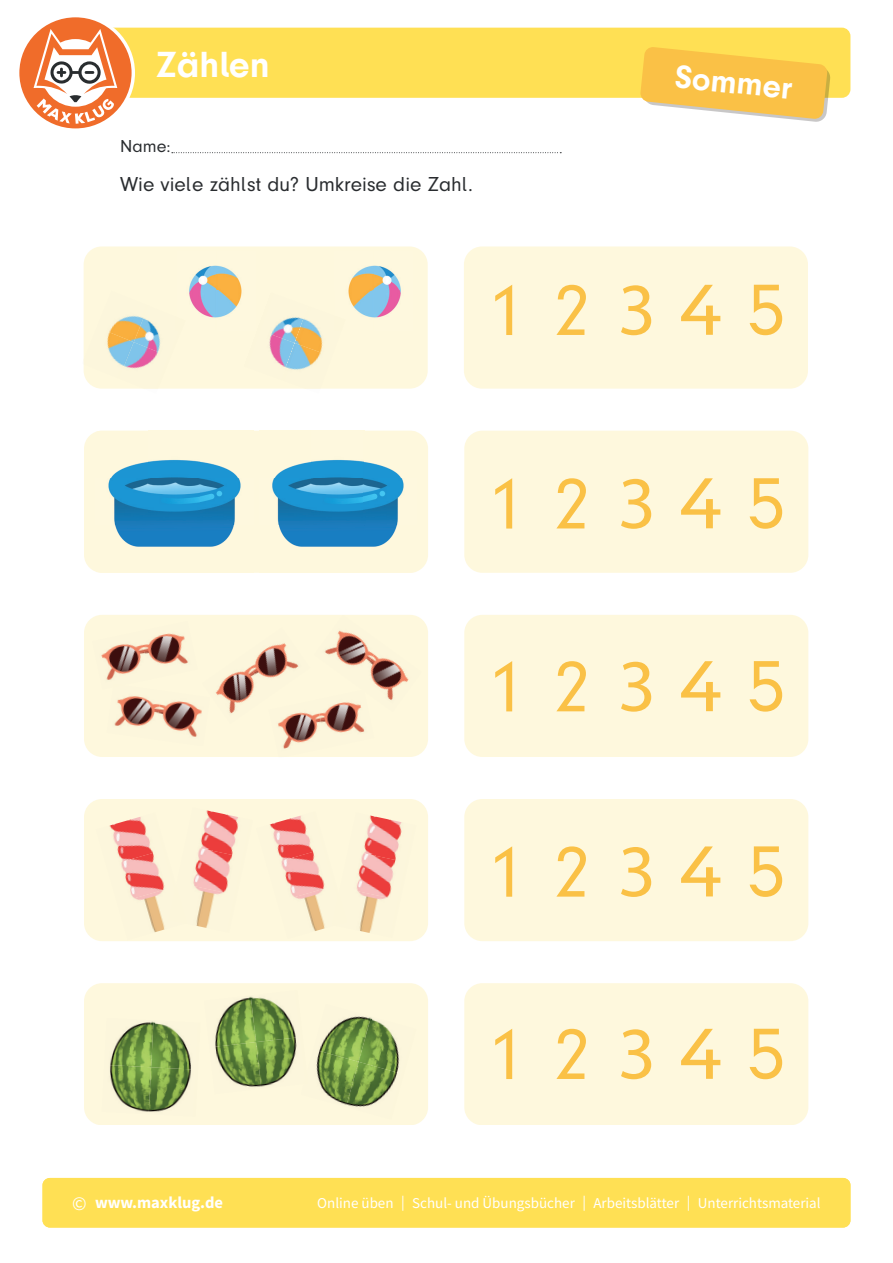
<style>
.page{position:relative;width:893px;height:1263px;background:#fff}
.page>*{position:absolute;margin:0;border:0;box-sizing:border-box;transform-origin:0 0}
.t1{font:75px "Mk Druckschrift N";color:#fac146}
.t2{font:700 37.5px "Mk Druckschrift N";color:#fff}
.t3{font:700 33px "Mk Druckschrift N";color:#fff}
.t4{font:21px "Mk Druckschrift N";color:#292c2f}
.t5{font:18px "Mk Druckschrift N";color:#292c2f}
.t6{font:700 16.5px "Source Sans Pro";color:#fff}
.t7{font:15px "Source Sans Pro";color:#fff}
.s1{font-weight:400;font-size:19.5px}
</style>
<div class="page">
<svg style="left:172px;top:152px;width:389px;height:1px"></svg>
<div style="left:75px;top:28px;width:775px;height:70px;background:#ffe054;border-radius:9px"></div>
<svg style="left:640px;top:47px;width:191px;height:75px"></svg>
<svg style="left:19px;top:17px;width:116px;height:112px"></svg>
<div style="left:43px;top:1178px;width:807px;height:49px;background:#ffe054;border-radius:7px"></div>
<div style="left:84px;top:246px;width:344px;height:143px;background:#fef8dd;border-radius:18px"></div>
<div style="left:84px;top:431px;width:344px;height:142px;background:#fef8dd;border-radius:18px"></div>
<div style="left:84px;top:615px;width:344px;height:142px;background:#fef8dd;border-radius:18px"></div>
<div style="left:84px;top:799px;width:344px;height:142px;background:#fef8dd;border-radius:18px"></div>
<div style="left:84px;top:983px;width:344px;height:141px;background:#fef8dd;border-radius:18px"></div>
<div style="left:464px;top:246px;width:344px;height:143px;background:#fef8dd;border-radius:18px"></div>
<div style="left:464px;top:431px;width:344px;height:142px;background:#fef8dd;border-radius:18px"></div>
<div style="left:464px;top:615px;width:344px;height:142px;background:#fef8dd;border-radius:18px"></div>
<div style="left:464px;top:799px;width:344px;height:142px;background:#fef8dd;border-radius:18px"></div>
<div style="left:464px;top:983px;width:344px;height:141px;background:#fef8dd;border-radius:18px"></div>
<img style="left:83px;top:360px;width:36px;height:29px">
<img style="left:112px;top:315px;width:22px;height:12px">
<img style="left:134px;top:316px;width:27px;height:26px">
<img style="left:84px;top:327px;width:50px;height:52px">
<img style="left:119px;top:342px;width:52px;height:47px">
<img style="left:189px;top:265px;width:53px;height:53px">
<img style="left:308px;top:321px;width:15px;height:22px">
<img style="left:274px;top:317px;width:34px;height:26px">
<img style="left:281px;top:343px;width:51px;height:46px">
<img style="left:269px;top:329px;width:26px;height:51px">
<img style="left:348px;top:265px;width:53px;height:53px">
<img style="left:101px;top:644px;width:39px;height:36px">
<img style="left:140px;top:633px;width:48px;height:31px">
<img style="left:324px;top:630px;width:41px;height:36px">
<img style="left:353px;top:643px;width:56px;height:57px">
<img style="left:278px;top:712px;width:38px;height:37px">
<img style="left:316px;top:690px;width:58px;height:43px">
<img style="left:114px;top:696px;width:41px;height:30px">
<img style="left:155px;top:701px;width:47px;height:36px">
<img style="left:215px;top:671px;width:36px;height:43px">
<img style="left:242px;top:643px;width:57px;height:53px">
<img style="left:201px;top:810px;width:38px;height:35px">
<img style="left:193px;top:845px;width:41px;height:37px">
<img style="left:193px;top:882px;width:35px;height:46px">
<img style="left:269px;top:815px;width:42px;height:33px">
<img style="left:277px;top:848px;width:48px;height:37px">
<img style="left:290px;top:885px;width:35px;height:46px">
<img style="left:109px;top:817px;width:42px;height:32px">
<img style="left:117px;top:849px;width:48px;height:37px">
<img style="left:130px;top:886px;width:35px;height:46px">
<img style="left:364px;top:815px;width:38px;height:35px">
<img style="left:356px;top:850px;width:42px;height:37px">
<img style="left:356px;top:887px;width:36px;height:46px">
<img style="left:96px;top:430px;width:157px;height:117px">
<img style="left:259px;top:430px;width:157px;height:117px">
<img style="left:110px;top:1022px;width:41px;height:43px">
<img style="left:151px;top:1021px;width:40px;height:46px">
<img style="left:110px;top:1065px;width:41px;height:47px">
<img style="left:149px;top:1067px;width:42px;height:45px">
<img style="left:215px;top:996px;width:36px;height:46px">
<img style="left:251px;top:996px;width:45px;height:46px">
<img style="left:215px;top:1042px;width:41px;height:45px">
<img style="left:256px;top:1037px;width:41px;height:50px">
<img style="left:320px;top:1016px;width:38px;height:33px">
<img style="left:358px;top:1016px;width:42px;height:46px">
<img style="left:316px;top:1049px;width:43px;height:56px">
<img style="left:346px;top:1062px;width:53px;height:45px">
<h2 class="t2" style="left:156px;top:43px;width:115px">Zählen</h2>
<p class="t5" style="left:120px;top:136px;width:52px">Name:</p>
<h3 class="t4" style="left:120px;top:173px;width:354px">Wie viele zählst du? Umkreise die Zahl.</h3>
<h3 class="t3" style="left:677px;top:58px;width:119px;rotate:6deg">Sommer</h3>
<h1 class="t1" style="left:487px;top:270px;width:300px">1 2 3 4 5</h1>
<h1 class="t1" style="left:487px;top:463px;width:300px">1 2 3 4 5</h1>
<h1 class="t1" style="left:487px;top:646px;width:300px">1 2 3 4 5</h1>
<h1 class="t1" style="left:487px;top:831px;width:300px">1 2 3 4 5</h1>
<h1 class="t1" style="left:487px;top:1014px;width:300px">1 2 3 4 5</h1>
<p class="t6" style="left:72px;top:1191px;width:152px"><span class="s1">©</span> www.maxklug.de</p>
<p class="t7" style="left:317px;top:1194px;width:505px">Online üben | Schul- und Übungsbücher | Arbeitsblätter | Unterrichtsmaterial</p>
</div>
